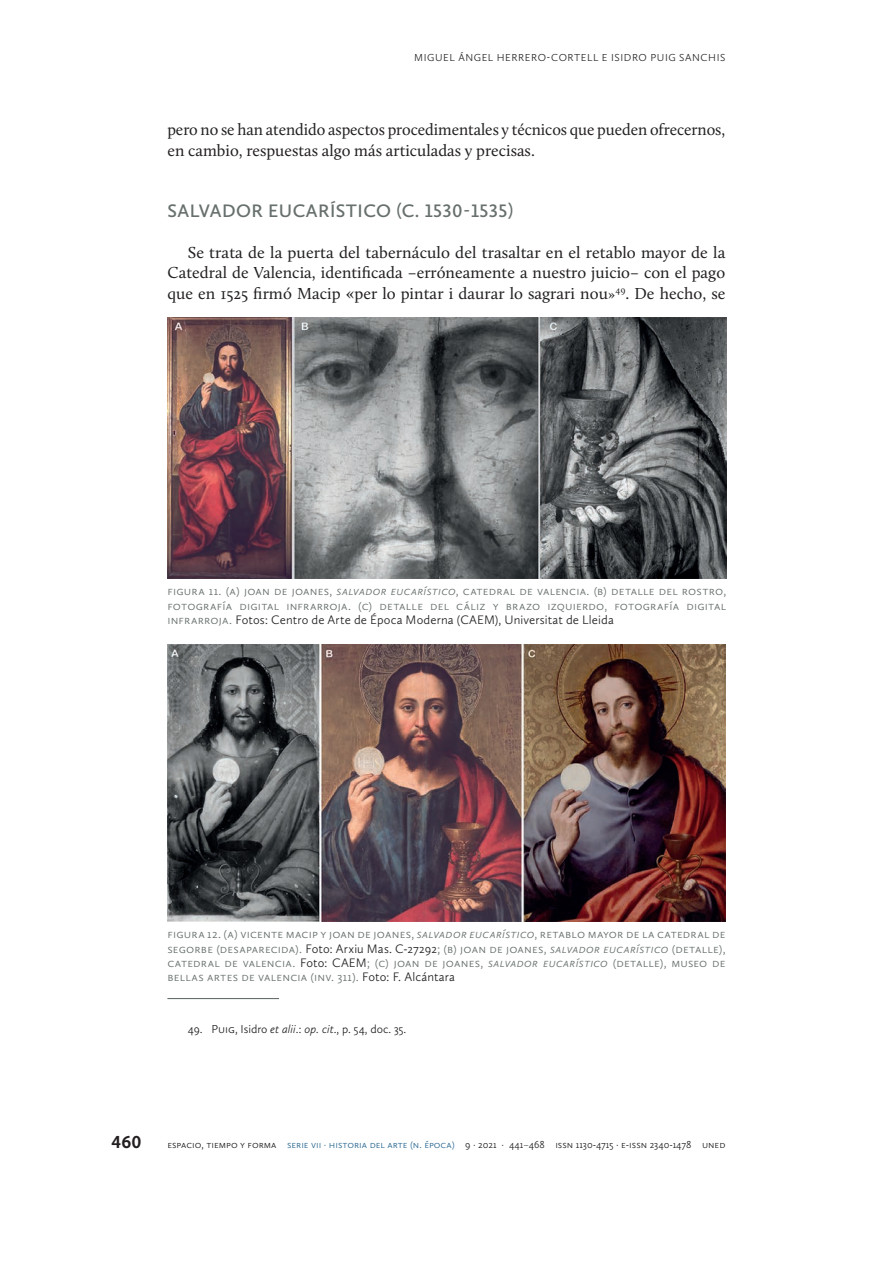
<style>
.page{position:relative;width:893px;height:1263px;background:#fff}
.page>*{position:absolute;margin:0;border:0;box-sizing:border-box;transform-origin:0 0}
.t1{font:600 18.75px "Calluna Sans";letter-spacing:.025em;color:#67706e}
.t2{font:700 18px "Calluna Sans";color:#231f20}
.t3{font:16.5px/20.4px "Calluna";color:#231f20}
.t4{font:300 12.75px/14.2px "Calluna Sans";letter-spacing:.01em;color:#67706e;text-align:justify}
.t5{font:300 12px "Calluna Sans";color:#231f20}
.t6{font:300 10.5px "Calluna Sans";color:#231f20}
.t7{font:300 10.5px "Calluna Sans";color:#286790}
.s1{font-size:13.5px}
.s2{font-style:italic}
.s3{color:#231f20}
.s4{color:#286790}
.s5{font-weight:400;color:#67706e}
</style>
<div class="page">
<hr style="left:167px;top:998px;width:112px;height:1px;background:#67706e">
<img style="left:167px;top:317px;width:559px;height:261px">
<img style="left:167px;top:645px;width:558px;height:276px">
<p class="t6" style="left:414px;top:52px;width:17px">Miguel</p>
<p class="t6" style="left:458px;top:52px;width:15px">Ángel</p>
<p class="t6" style="left:497px;top:52px;width:16px">Herrero</p>
<p class="t6" style="left:547px;top:52px;width:16px">-Cortell</p>
<p class="t6" style="left:602px;top:52px;width:20px">e Isidro</p>
<p class="t6" style="left:650px;top:52px;width:14px">Puig</p>
<p class="t6" style="left:679px;top:52px;width:13px">Sanchis</p>
<p class="t3" style="left:167px;top:119px;width:559px">pero no se han atendido aspectos procedimentales y técnicos que pueden ofrecernos, en cambio, respuestas algo más articuladas y precisas.</p>
<h1 class="t1" style="left:168px;top:199px;width:347px">SALVADOR EUCARÍSTICO (C. 1530-1535)</h1>
<p class="t3" style="left:167px;top:242px;width:560px;text-align:justify;text-indent:20px">Se trata de la puerta del tabernáculo del trasaltar en el retablo mayor de la Catedral de Valencia, identificada –erróneamente a nuestro juicio– con el pago que en 1525 firmó Macip «per lo pintar i daurar lo sagrari nou<span class="s1">»</span><sup>49</sup>. De hecho, se</p>
<p class="t4" style="left:167px;top:584px;width:560px">FIGURA 11. (A) JOAN DE JOAN ES, <span class="s2">SALVADOR EUCARÍSTICO</span>, CATEDRAL DE VALEN CIA. (B) DETALL E DEL ROSTRO, FOTOGRAFÍA DIGITAL IN FRARROJA. (C) DETALL E DEL CÁL IZ Y BRAZO IZQ UIERDO, FOTOGRAFÍA DIGITAL IN FRARROJA. <span class="s3">Fotos: Centro de Arte de Época Moderna (CAEM), Universitat de Lleida</span></p>
<p class="t4" style="left:167px;top:927px;width:560px">FIGURA 12. (A) VICENTE MACIP Y JOAN DE JOAN ES, <span class="s2">SALVADOR EUCARÍSTICO</span>, RETABL O MAYOR DE LA CATEDRAL DE SEGORBE (DESAPARECIDA). <span class="s3">Foto: Arxiu Mas. C-27292</span>; (B) JOAN DE JOAN ES, <span class="s2">SALVADOR EUCARÍSTICO</span> (DETALLE), CATEDRAL DE VALEN CIA. <span class="s3">Foto: CAEM</span>; (C) JOAN DE JOAN ES, <span class="s2">SALVADOR EUCARÍSTICO</span> (DETALL E), MUSEO DE BELL AS ARTES DE VALEN CIA (INV. 311). <span class="s3">Foto: F. Alcántara</span></p>
<p class="t5" style="left:188px;top:1022px;width:220px">49. Pui g, Isidro <span class="s2">et alii</span>.: <span class="s2">op. cit</span>., p. 54, doc. 35.</p>
<h2 class="t2" style="left:112px;top:1131px;width:31px">460</h2>
<p class="t6" style="left:167px;top:1138px;width:129px">ESPACIO, TIEMPO Y FORMA <span class="s4">Serie</span></p>
<p class="t7" style="left:311px;top:1138px;width:30px">VII · historia</p>
<p class="t7" style="left:370px;top:1138px;width:24px">de l arte</p>
<p class="t7" style="left:410px;top:1138px;width:26px">(n. época</p>
<p class="t6" style="left:452px;top:1138px;width:275px"><span class="s4">)</span> 9 · 2021 · 441<span class="s5">–</span>468 ISSN 1130-4715 · e-iss n 2340-1478 UN ED</p>
</div>
